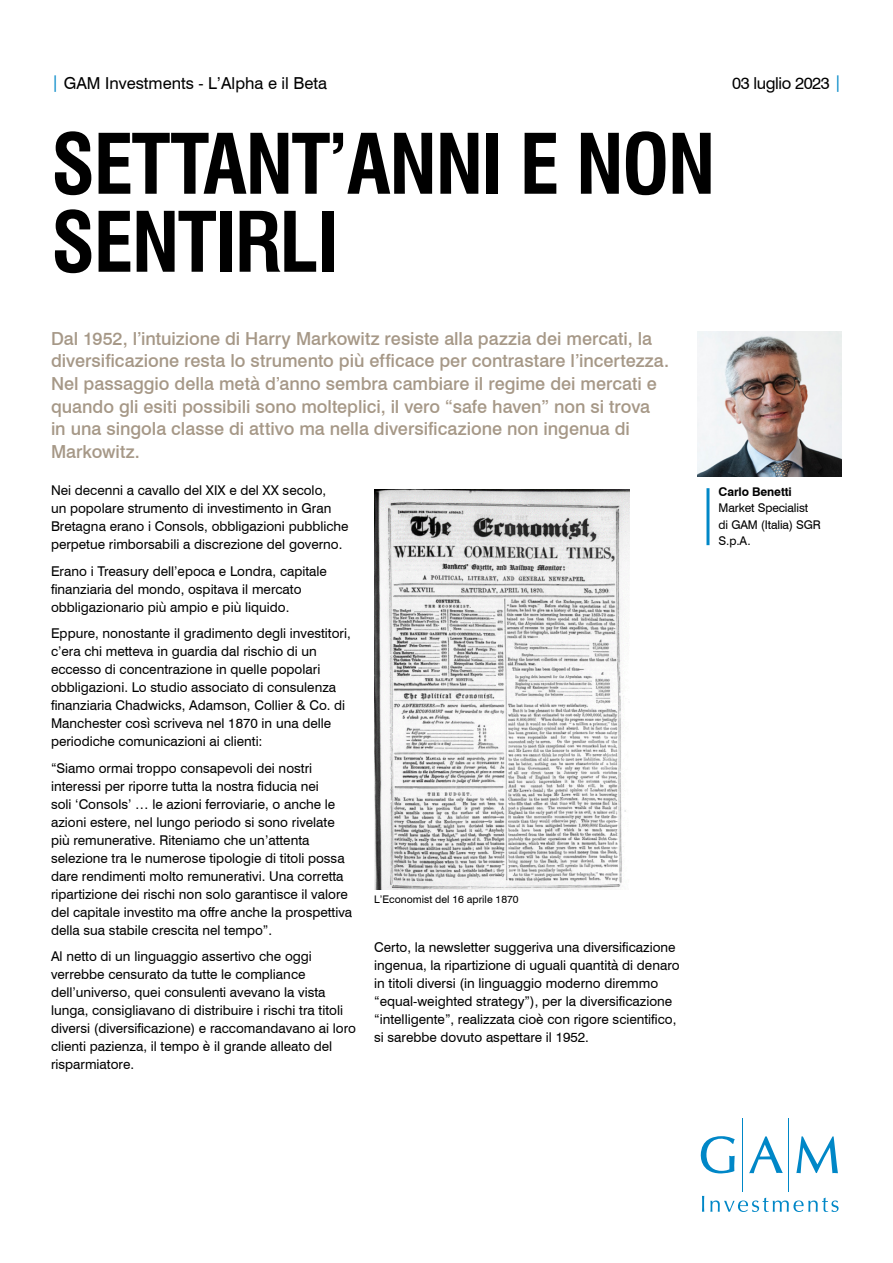
<style>
.page{position:relative;width:893px;height:1263px;background:#fff}
.page>*{position:absolute;margin:0;border:0;box-sizing:border-box;transform-origin:0 0}
.t1{font:700 condensed 81px/78px "Swiss 721 BT";letter-spacing:-.025em;color:#000}
.SUBTITLE{font:500 18px/22.5px "Swiss 721 BT";color:#a69887}
.t2{font:16.5px "Swiss 721 BT";color:#000}
.t3{font:16.5px "Swiss 721 BT";letter-spacing:-.025em;color:#000}
.BODY_text{font:13.5px/18px "Swiss 721 BT";color:#000}
.t4{font:12px/16.5px "Swiss 721 BT";letter-spacing:-.01em;color:#000}
.DISCLAIMER{font:10.5px "Swiss 721 BT";color:#000}
.s1{color:#0087c7}
.s2{font-weight:700}
</style>
<div class="page">
<img style="left:697px;top:331px;width:145px;height:145px">
<hr style="left:742px;top:1118px;width:1px;height:74px;background:#0087c7">
<hr style="left:789px;top:1118px;width:1px;height:74px;background:#0087c7">
<svg style="left:701px;top:1136px;width:34px;height:37px"></svg>
<svg style="left:749px;top:1136px;width:34px;height:37px"></svg>
<svg style="left:796px;top:1136px;width:42px;height:37px"></svg>
<svg style="left:702px;top:1196px;width:2px;height:16px"></svg>
<svg style="left:710px;top:1197px;width:128px;height:15px"></svg>
<img style="left:374px;top:489px;width:255px;height:401px">
<hr style="left:706px;top:488px;width:3px;height:57px;background:#0087c7">
<p class="t2" style="left:51px;top:73px;width:277px"><span class="s1">|</span> GAM Investments - L’Alpha e il Beta</p>
<p class="t1" style="left:51px;top:125px;width:666px">SETTANT’ANNI E NON<br>SENTIRLI</p>
<p class="t3" style="left:732px;top:73px;width:111px">03 luglio 2023 <span class="s1">|</span></p>
<p class="SUBTITLE" style="left:51px;top:327px;width:619px">Dal 1952, l’intuizione di Harry Markowitz resiste alla pazzia dei mercati, la diversificazione resta lo strumento più efficace per contrastare l’incertezza.<br>Nel passaggio della metà d’anno sembra cambiare il regime dei mercati e quando gli esiti possibili sono molteplici, il vero “safe haven” non si trova in una singola classe di attivo ma nella diversificazione non ingenua di Markowitz.</p>
<p class="BODY_text" style="left:51px;top:481px;width:299px">Nei decenni a cavallo del XIX e del XX secolo,<br>un popolare strumento di investimento in Gran Bretagna erano i Consols, obbligazioni pubbliche perpetue rimborsabili a discrezione del governo.</p>
<p class="BODY_text" style="left:51px;top:562px;width:277px">Erano i Treasury dell’epoca e Londra, capitale finanziaria del mondo, ospitava il mercato obbligazionario più ampio e più liquido.</p>
<p class="BODY_text" style="left:51px;top:624px;width:301px">Eppure, nonostante il gradimento degli investitori, c’era chi metteva in guardia dal rischio di un eccesso di concentrazione in quelle popolari obbligazioni. Lo studio associato di consulenza finanziaria Chadwicks, Adamson, Collier &amp; Co. di Manchester così scriveva nel 1870 in una delle periodiche comunicazioni ai clienti:</p>
<p class="BODY_text" style="left:51px;top:759px;width:303px">“Siamo ormai troppo consapevoli dei nostri interessi per riporre tutta la nostra fiducia nei<br>soli ‘Consols’ … le azioni ferroviarie, o anche le azioni estere, nel lungo periodo si sono rivelate più remunerative. Riteniamo che un’attenta selezione tra le numerose tipologie di titoli possa dare rendimenti molto remunerativi. Una corretta ripartizione dei rischi non solo garantisce il valore del capitale investito ma offre anche la prospettiva della sua stabile crescita nel tempo”.</p>
<p class="BODY_text" style="left:51px;top:947px;width:307px">Al netto di un linguaggio assertivo che oggi verrebbe censurato da tutte le compliance dell’universo, quei consulenti avevano la vista lunga, consigliavano di distribuire i rischi tra titoli diversi (diversificazione) e raccomandavano ai loro clienti pazienza, il tempo è il grande alleato del risparmiatore.</p>
<p class="DISCLAIMER" style="left:374px;top:893px;width:146px">L’Economist del 16 aprile 1870</p>
<p class="BODY_text" style="left:374px;top:938px;width:307px">Certo, la newsletter suggeriva una diversificazione ingenua, la ripartizione di uguali quantità di denaro in titoli diversi (in linguaggio moderno diremmo “equal-weighted strategy”), per la diversificazione “intelligente”, realizzata cioè con rigore scientifico, si sarebbe dovuto aspettare il 1952.</p>
<p class="t4" style="left:719px;top:483px;width:104px"><span class="s2">Carlo Benetti<br></span>Market Specialist di GAM (Italia) SGR<br>S.p.A.</p>
</div>
